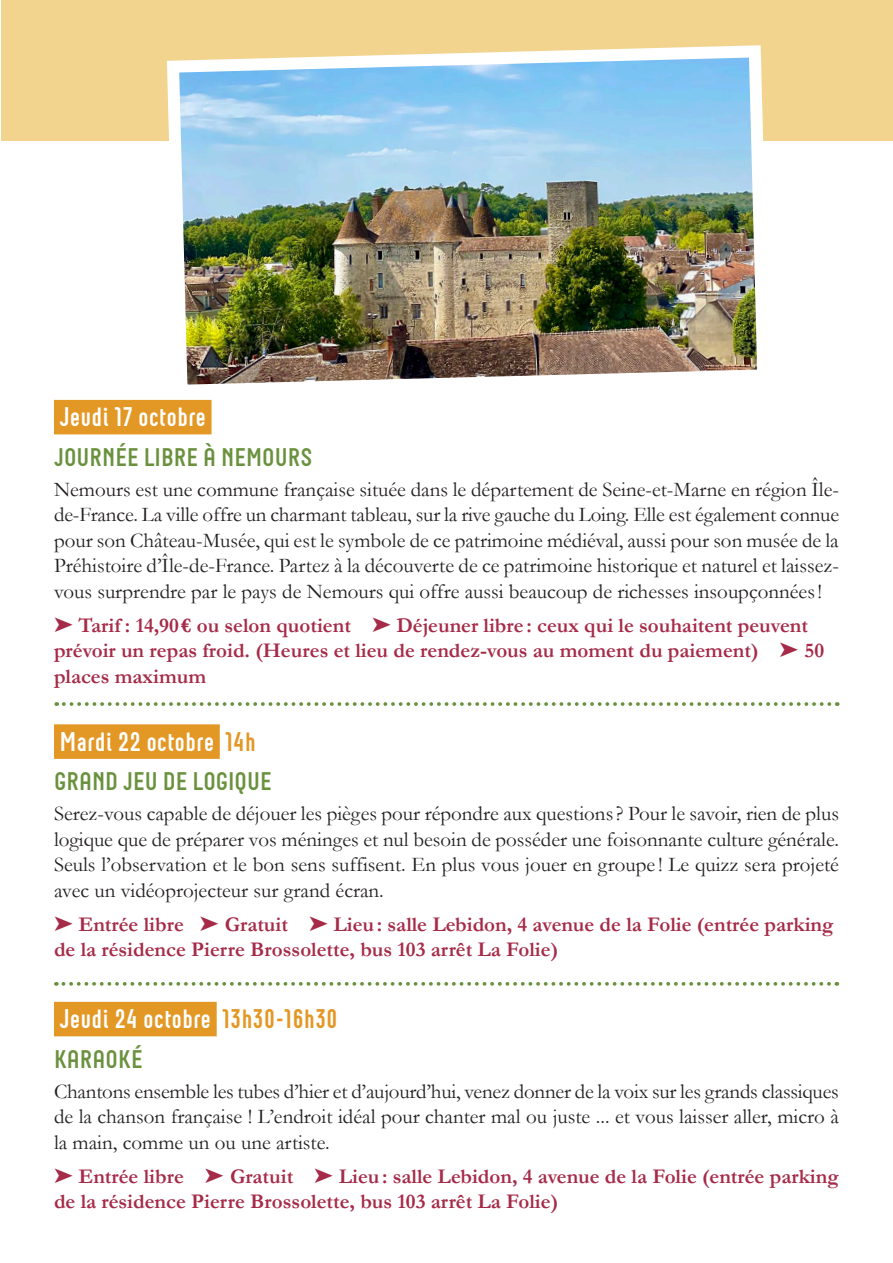
<style>
.page{position:relative;width:893px;height:1263px;background:#fff}
.page>*{position:absolute;margin:0;border:0;box-sizing:border-box;transform-origin:0 0}
.DATES_-_1{font:700 27px "Neubau";color:#fff}
.TITRE_-_1{font:700 25.5px "Neubau";color:#6a913e}
.txt_courant{font:21px/25.5px "Garamond";color:#231f20;text-align:justify}
.INFOS_PRATIQUES_-_1{font:700 21px/25.5px "Garamond";color:#a62b48}
.s1{color:#e39724}
</style>
<div class="page">
<div style="left:1px;top:0;width:892px;height:140px;background:#f2d48f"></div>
<svg style="left:64px;top:702px;width:774px;height:4px"></svg>
<div style="left:54px;top:400px;width:158px;height:34px;background:#e39724"></div>
<div style="left:54px;top:724px;width:166px;height:35px;background:#e39724"></div>
<img style="left:161px;top:45px;width:615px;height:358px">
<div style="left:54px;top:1002px;width:163px;height:34px;background:#e39724"></div>
<svg style="left:63px;top:982px;width:774px;height:4px"></svg>
<p class="DATES_-_1" style="left:59px;top:401px;width:148px">Jeudi 17 octobre</p>
<p class="TITRE_-_1" style="left:54px;top:442px;width:260px">JOURNÉE LIBRE À NEMOURS</p>
<p class="txt_courant" style="left:54px;top:476px;width:787px">Nemours est une commune française située dans le département de Seine-et-Marne en région Île&shy;de-France. La ville offre un charmant tableau, sur la rive gauche du Loing. Elle est également connue pour son Château-Musée, qui est le symbole de ce patrimoine médiéval, aussi pour son musée de la Préhistoire d’Île-de-France. Partez à la découverte de ce patrimoine historique et naturel et laissez&shy;vous surprendre par le pays de Nemours qui offre aussi beaucoup de richesses insoupçonnées!</p>
<p class="INFOS_PRATIQUES_-_1" style="left:54px;top:612px;width:772px">➤ Tarif : 14,90 € ou selon quotient ➤ Déjeuner libre : ceux qui le souhaitent peuvent prévoir un repas froid. (Heures et lieu de rendez-vous au moment du paiement) ➤ 50 places maximum</p>
<p class="DATES_-_1" style="left:59px;top:726px;width:198px">Mardi 22 octobre <span class="s1">14h</span></p>
<p class="TITRE_-_1" style="left:54px;top:767px;width:219px">GRAND JEU DE LOGIQUE</p>
<p class="txt_courant" style="left:54px;top:800px;width:786px">Serez-vous capable de déjouer les pièges pour répondre aux questions? Pour le savoir, rien de plus logique que de préparer vos méninges et nul besoin de posséder une foisonnante culture générale.<br>Seuls l’observation et le bon sens suffisent. En plus vous jouer en groupe ! Le quizz sera projeté avec un vidéoprojecteur sur grand écran.</p>
<p class="INFOS_PRATIQUES_-_1" style="left:54px;top:911px;width:781px">➤ Entrée libre ➤ Gratuit ➤ Lieu: salle Lebidon, 4 avenue de la Folie (entrée parking de la résidence Pierre Brossolette, bus 103 arrêt La Folie)</p>
<p class="DATES_-_1" style="left:59px;top:1003px;width:280px">Jeudi 24 octobre <span class="s1">13h30-16h30</span></p>
<p class="TITRE_-_1" style="left:54px;top:1044px;width:90px">KARAOKÉ</p>
<p class="txt_courant" style="left:54px;top:1078px;width:786px">Chantons ensemble les tubes d’hier et d’aujourd’hui, venez donner de la voix sur les grands classiques de la chanson française ! L’endroit idéal pour chanter mal ou juste ... et vous laisser aller, micro à la main, comme un ou une artiste.</p>
<p class="INFOS_PRATIQUES_-_1" style="left:54px;top:1163px;width:786px">➤ Entrée libre ➤ Gratuit ➤ Lieu: salle Lebidon, 4 avenue de la Folie (entrée parking de la résidence Pierre Brossolette, bus 103 arrêt La Folie)</p>
</div>
